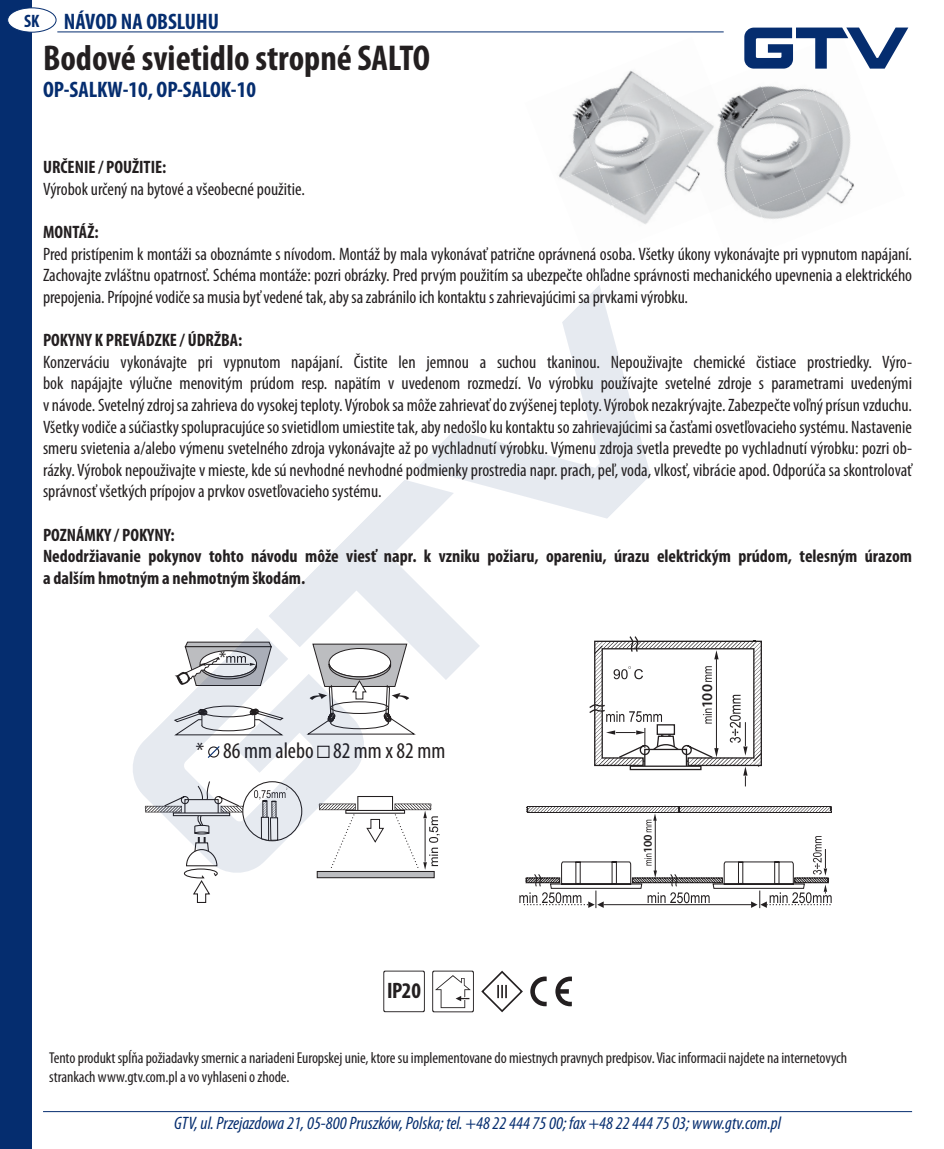
<style>
.page{position:relative;width:944px;height:1149px;background:#fff}
.page>*{position:absolute;margin:0;border:0;box-sizing:border-box;transform-origin:0 0}
.t1{font:700 condensed 36px "Myriad Pro";color:#231f20}
.t2{font:700 condensed 22.5px "Myriad Pro";color:#052d6f}
.t3{font:condensed 22.5px "Myriad Pro";color:#231f20}
.t4{font:700 condensed 22.5px "Myriad Pro";color:#231f20}
.t5{font:condensed 18.9px "Myriad Pro";color:#231f20}
.t6{font:condensed 18px/21.6px "Myriad Pro";color:#231f20;text-align:justify}
.t7{font:700 condensed 18px/21.6px "Myriad Pro";color:#231f20}
.t8{font:italic condensed 18px "Myriad Pro";color:#052d6f}
.t9{font:condensed 15.75px/18.9px "Myriad Pro";letter-spacing:-.005em;color:#231f20}
.t10{font:600 14.85px "Myriad Pro";color:#231f20}
.t11{font:600 11.92px "Myriad Pro";color:#231f20}
.s1{font-size:18px}
</style>
<div class="page">
<div style="left:0;top:0;width:32px;height:1148px;background:#052d6f"></div>
<hr style="left:57px;top:32px;width:667px;height:1px;background:#052d6f">
<div style="left:8px;top:8px;width:48px;height:24px;background:#fff;border-radius:50%"></div>
<div style="left:7px;top:7px;width:49px;height:26px;border:1px solid #052d6f;border-radius:50%"></div>
<hr style="left:43px;top:1110px;width:869px;height:1px;background:#052d6f">
<svg style="left:186px;top:876px;width:30px;height:26px"></svg>
<div style="left:317px;top:870px;width:118px;height:7px;background:#bcbdc0;border:1px solid #231f20"></div>
<div style="left:357px;top:795px;width:36px;height:17px;background:#fff;border:1px solid #231f20"></div>
<svg style="left:368px;top:803px;width:72px;height:68px"></svg>
<svg style="left:744px;top:28px;width:164px;height:41px"></svg>
<svg style="left:133px;top:711px;width:235px;height:165px"></svg>
<svg style="left:417px;top:285px;width:234px;height:233px"></svg>
<svg style="left:174px;top:479px;width:306px;height:256px"></svg>
<svg style="left:383px;top:970px;width:42px;height:41px"></svg>
<svg style="left:432px;top:970px;width:42px;height:41px"></svg>
<svg style="left:481px;top:970px;width:42px;height:41px"></svg>
<svg style="left:555px;top:976px;width:17px;height:29px"></svg>
<svg style="left:530px;top:976px;width:17px;height:29px"></svg>
<img style="left:572px;top:90px;width:36px;height:36px">
<img style="left:608px;top:70px;width:42px;height:39px">
<img style="left:650px;top:83px;width:15px;height:10px">
<img style="left:566px;top:126px;width:16px;height:39px">
<img style="left:582px;top:109px;width:42px;height:56px">
<img style="left:624px;top:93px;width:42px;height:56px">
<img style="left:666px;top:94px;width:1px;height:38px">
<img style="left:558px;top:165px;width:39px;height:33px">
<img style="left:597px;top:149px;width:42px;height:56px">
<img style="left:639px;top:132px;width:42px;height:56px">
<img style="left:613px;top:188px;width:42px;height:36px">
<img style="left:655px;top:172px;width:40px;height:40px">
<img style="left:667px;top:94px;width:43px;height:49px">
<img style="left:710px;top:68px;width:44px;height:57px">
<img style="left:754px;top:51px;width:44px;height:57px">
<img style="left:798px;top:34px;width:59px;height:57px">
<img style="left:683px;top:125px;width:43px;height:58px">
<img style="left:726px;top:108px;width:44px;height:58px">
<img style="left:770px;top:91px;width:43px;height:41px">
<img style="left:813px;top:74px;width:44px;height:58px">
<img style="left:698px;top:166px;width:44px;height:40px">
<img style="left:742px;top:149px;width:44px;height:57px">
<img style="left:786px;top:132px;width:43px;height:57px">
<img style="left:829px;top:114px;width:28px;height:58px">
<img style="left:740px;top:206px;width:18px;height:11px">
<img style="left:758px;top:189px;width:44px;height:30px">
<img style="left:802px;top:172px;width:43px;height:40px">
<img style="left:845px;top:155px;width:12px;height:45px">
<svg style="left:589px;top:636px;width:173px;height:150px"></svg>
<svg style="left:519px;top:806px;width:313px;height:101px"></svg>
<p class="t2" style="left:24px;top:8px;width:196px"><span class="s1">SK</span> NÁVOD NA OBSLUHU</p>
<h1 class="t1" style="left:43px;top:36px;width:389px">Bodové svietidlo stropné SALTO</h1>
<p class="t2" style="left:43px;top:76px;width:214px">OP-SALKW-10, OP-SALOK-10</p>
<p class="t7" style="left:43px;top:156px;width:125px">URČENIE / POUŽITIE:</p>
<p class="t6" style="left:43px;top:178px;width:263px">Výrobok určený na bytové a všeobecné použitie.</p>
<p class="t7" style="left:43px;top:221px;width:57px">MONTÁŽ:</p>
<p class="t6" style="left:43px;top:242px;width:871px">Pred pristípenim k montáži sa oboznámte s nívodom. Montáž by mala vykonávať patrične oprávnená osoba. Všetky úkony vykonávajte pri vypnutom napájaní.<br>Zachovajte zvláštnu opatrnosť. Schéma montáže: pozri obrázky. Pred prvým použitím sa ubezpečte ohľadne správnosti mechanického upevnenia a elektrického prepojenia. Prípojné vodiče sa musia byť vedené tak, aby sa zabránilo ich kontaktu s zahrievajúcimi sa prvkami výrobku.</p>
<p class="t7" style="left:43px;top:329px;width:201px">POKYNY K PREVÁDZKE / ÚDRŽBA:</p>
<p class="t6" style="left:43px;top:350px;width:871px">Konzerváciu vykonávajte pri vypnutom napájaní. Čistite len jemnou a suchou tkaninou. Nepouživajte chemické čistiace prostriedky. Výro&shy;bok napájajte výlučne menovitým prúdom resp. napätím v uvedenom rozmedzí. Vo výrobku používajte svetelné zdroje s parametrami uvedenými v návode. Svetelný zdroj sa zahrieva do vysokej teploty. Výrobok sa môže zahrievať do zvýšenej teploty. Výrobok nezakrývajte. Zabezpečte voľný prísun vzduchu.<br>Všetky vodiče a súčiastky spolupracujúce so svietidlom umiestite tak, aby nedošlo ku kontaktu so zahrievajúcimi sa časťami osvetľovacieho systému. Nastavenie smeru svietenia a/alebo výmenu svetelného zdroja vykonávajte až po vychladnutí výrobku. Výmenu zdroja svetla prevedte po vychladnutí výrobku: pozri ob&shy;rázky. Výrobok nepouživajte v mieste, kde sú nevhodné nevhodné podmienky prostredia napr. prach, peľ, voda, vlkosť, vibrácie apod. Odporúča sa skontrolovať správnosť všetkých prípojov a prvkov osvetľovacieho systému.</p>
<p class="t7" style="left:43px;top:523px;width:870px">POZNÁMKY / POKYNY:<br>Nedodržiavanie pokynov tohto návodu môže viesť napr. k vzniku požiaru, opareniu, úrazu elektrickým prúdom, telesným úrazom a dalším hmotným a nehmotným škodám.</p>
<p class="t5" style="left:219px;top:646px;width:9px">*</p>
<p class="t3" style="left:196px;top:736px;width:251px">* 86 mm alebo 82 mm x 82 mm</p>
<p class="t4" style="left:387px;top:976px;width:35px">IP20</p>
<p class="t10" style="left:698px;top:708px;width:26px;rotate:-90deg">100</p>
<p class="t11" style="left:640px;top:853px;width:21px;rotate:-90deg">100</p>
<p class="t9" style="left:49px;top:1047px;width:800px">Tento produkt spĺňa požiadavky smernic a nariadeni Europskej unie, ktore su implementovane do miestnych pravnych predpisov. Viac informacii najdete na internetovych strankach www.gtv.com.pl a vo vyhlaseni o zhode.</p>
<p class="t8" style="left:174px;top:1112px;width:608px">GTV, ul. Przejazdowa 21, 05-800 Pruszków, Polska; tel. +48 22 444 75 00; fax +48 22 444 75 03; www.gtv.com.pl</p>
</div>
